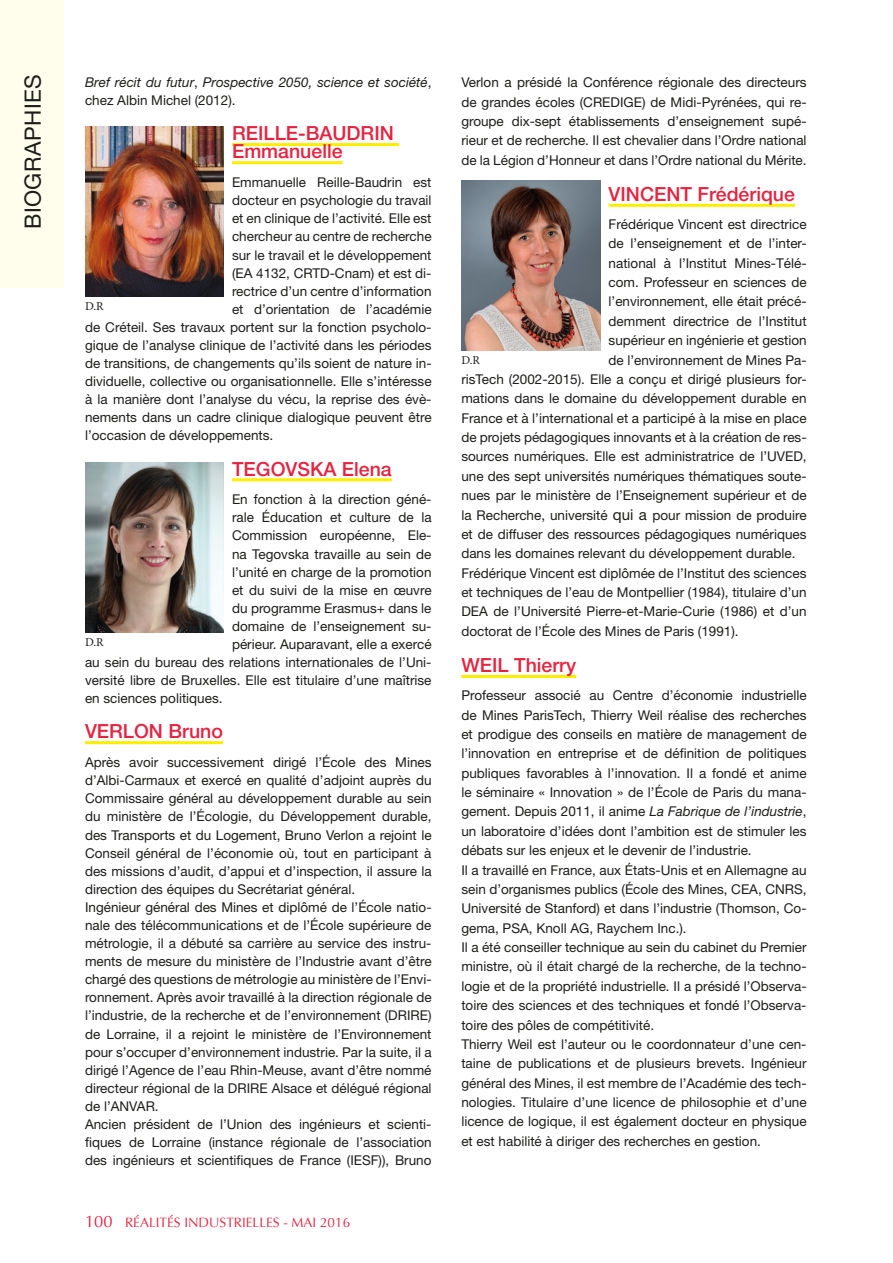
<style>
.page{position:relative;width:893px;height:1263px;background:#fff}
.page>*{position:absolute;margin:0;border:0;box-sizing:border-box;transform-origin:0 0}
.t1{font:22.5px "Helvetica Neue";letter-spacing:.02em;color:#1d1d1b}
.t2{font:500 19.5px/18.1px "Helvetica Neue";color:#e6233f}
.t3{font:13.5px/19.4px "Helvetica Neue";color:#1d1d1b}
.t4{font:italic 13.5px/18.1px "Helvetica Neue";color:#1d1d1b}
.t5{font:13.5px "Optima";color:#e6233f}
.t6{font:12px "Minion Pro";color:#1d1d1b}
.s1{font-style:normal}
.s2{font-size:16.5px}
.s3{font-size:15px}
.s4{font-style:italic}
</style>
<div class="page">
<hr style="left:232px;top:143px;width:167px;height:3px;background:#ffed00">
<hr style="left:232px;top:161px;width:111px;height:3px;background:#ffed00">
<hr style="left:232px;top:478px;width:160px;height:3px;background:#ffed00">
<hr style="left:85px;top:741px;width:138px;height:3px;background:#ffed00">
<hr style="left:609px;top:204px;width:186px;height:3px;background:#ffed00">
<hr style="left:461px;top:675px;width:115px;height:3px;background:#ffed00">
<img style="left:85px;top:127px;width:139px;height:170px">
<img style="left:461px;top:181px;width:139px;height:170px">
<img style="left:85px;top:462px;width:139px;height:170px">
<div style="left:0;top:0;width:64px;height:287px;background:#fffdec"></div>
<h1 class="t1" style="left:19px;top:229px;width:156px;rotate:-90deg">BIOGRAPHIES</h1>
<p class="t4" style="left:85px;top:73px;width:348px">Bref récit du futur<span class="s1">,</span> Prospective 2050, science et société<span class="s1">, chez Albin Michel (2012).</span></p>
<h2 class="t2" style="left:232px;top:124px;width:163px">REILLE-BAUDRIN<br>Emmanuelle</h2>
<p class="t3" style="left:232px;top:172px;width:201px">Emmanuelle Reille-Baudrin est</p>
<p class="t3" style="left:232px;top:191px;width:201px">docteur en psychologie du travail</p>
<p class="t3" style="left:232px;top:209px;width:201px">et en clinique de l’activité. Elle est</p>
<p class="t3" style="left:232px;top:227px;width:201px">chercheur au centre de recherche</p>
<p class="t3" style="left:232px;top:245px;width:201px">sur le travail et le développement</p>
<p class="t3" style="left:232px;top:263px;width:201px">(EA 4132, CRTD-Cnam) et est di-</p>
<p class="t3" style="left:232px;top:281px;width:201px">rectrice d’un centre d’information</p>
<p class="t3" style="left:232px;top:299px;width:201px">et d’orientation de l’académie</p>
<p class="t3" style="left:85px;top:317px;width:348px">de Créteil. Ses travaux portent sur la fonction psycholo-</p>
<p class="t3" style="left:85px;top:335px;width:348px">gique de l’analyse clinique de l’activité dans les périodes</p>
<p class="t3" style="left:85px;top:353px;width:348px">de transitions, de changements qu’ils soient de nature in-</p>
<p class="t3" style="left:85px;top:371px;width:348px">dividuelle, collective ou organisationnelle. Elle s’intéresse</p>
<p class="t3" style="left:85px;top:390px;width:348px">à la manière dont l’analyse du vécu, la reprise des évè-</p>
<p class="t3" style="left:85px;top:408px;width:348px">nements dans un cadre clinique dialogique peuvent être</p>
<p class="t3" style="left:85px;top:426px;width:190px">l’occasion de développements.</p>
<h2 class="t2" style="left:232px;top:459px;width:161px">TEGOVSKA Elena</h2>
<p class="t3" style="left:232px;top:490px;width:201px">En fonction à la direction géné-</p>
<p class="t3" style="left:232px;top:508px;width:201px">rale Éducation et culture de la</p>
<p class="t3" style="left:232px;top:526px;width:201px">Commission européenne, Ele-</p>
<p class="t3" style="left:232px;top:544px;width:201px">na Tegovska travaille au sein de</p>
<p class="t3" style="left:232px;top:562px;width:201px">l’unité en charge de la promotion</p>
<p class="t3" style="left:232px;top:580px;width:201px">et du suivi de la mise en œuvre</p>
<p class="t3" style="left:232px;top:598px;width:201px">du programme Erasmus+ dans le</p>
<p class="t3" style="left:232px;top:616px;width:201px">domaine de l’enseignement su-</p>
<p class="t3" style="left:232px;top:634px;width:201px">périeur. Auparavant, elle a exercé</p>
<p class="t3" style="left:85px;top:652px;width:348px">au sein du bureau des relations internationales de l’Uni-</p>
<p class="t3" style="left:85px;top:670px;width:348px">versité libre de Bruxelles. Elle est titulaire d’une maîtrise</p>
<p class="t3" style="left:85px;top:689px;width:139px">en sciences politiques.</p>
<h2 class="t2" style="left:85px;top:722px;width:139px">VERLON Bruno</h2>
<p class="t3" style="left:85px;top:753px;width:348px;line-height:18.1px">Après avoir successivement dirigé l’École des Mines d’Albi-Carmaux et exercé en qualité d’adjoint auprès du Commissaire général au développement durable au sein du ministère de l’Écologie, du Développement durable, des Transports et du Logement, Bruno Verlon a rejoint le Conseil général de l’économie où, tout en participant à des missions d’audit, d’appui et d’inspection, il assure la direction des équipes du Secrétariat général.<br>Ingénieur général des Mines et diplômé de l’École natio&shy;nale des télécommunications et de l’École supérieure de métrologie, il a débuté sa carrière au service des instru&shy;ments de mesure du ministère de l’Industrie avant d’être chargé des questions de métrologie au ministère de l’Envi&shy;ronnement. Après avoir travaillé à la direction régionale de l’industrie, de la recherche et de l’environnement (DRIRE) de Lorraine, il a rejoint le ministère de l’Environnement pour s’occuper d’environnement industrie. Par la suite, il a dirigé l’Agence de l’eau Rhin-Meuse, avant d’être nommé directeur régional de la DRIRE Alsace et délégué régional de l’ANVAR.<br>Ancien président de l’Union des ingénieurs et scienti&shy;fiques de Lorraine (instance régionale de l’association des ingénieurs et scientifiques de France (IESF)), Bruno</p>
<p class="t6" style="left:85px;top:298px;width:20px">D.R</p>
<p class="t6" style="left:85px;top:634px;width:20px">D.R</p>
<p class="t5" style="left:85px;top:1215px;width:267px"><span class="s2">100</span> RÉALITÉS INDUSTRIELLES - MAI 2016</p>
<p class="t3" style="left:461px;top:72px;width:347px;text-align:justify">Verlon a présidé la Conférence régionale des directeurs de grandes écoles (CREDIGE) de Midi-Pyrénées, qui re&shy;groupe dix-sept établissements d’enseignement supé&shy;rieur et de recherche. Il est chevalier dans l’Ordre national de la Légion d’Honneur et dans l’Ordre national du Mérite.</p>
<h2 class="t2" style="left:609px;top:185px;width:188px">VINCENT Frédérique</h2>
<p class="t3" style="left:609px;top:214px;width:199px">Frédérique Vincent est directrice</p>
<p class="t3" style="left:609px;top:234px;width:200px">de l’enseignement et de l’inter-</p>
<p class="t3" style="left:609px;top:253px;width:200px">national à l’Institut Mines-Télé-</p>
<p class="t3" style="left:609px;top:272px;width:200px">com. Professeur en sciences de</p>
<p class="t3" style="left:609px;top:292px;width:199px">l’environnement, elle était précé-</p>
<p class="t3" style="left:609px;top:311px;width:199px">demment directrice de l’Institut</p>
<p class="t3" style="left:609px;top:330px;width:199px">supérieur en ingénierie et gestion</p>
<p class="t3" style="left:609px;top:350px;width:199px">de l’environnement de Mines Pa-</p>
<p class="t3" style="left:461px;top:369px;width:347px">risTech (2002-2015). Elle a conçu et dirigé plusieurs for-</p>
<p class="t3" style="left:461px;top:389px;width:347px">mations dans le domaine du développement durable en</p>
<p class="t3" style="left:461px;top:408px;width:347px">France et à l’international et a participé à la mise en place</p>
<p class="t3" style="left:461px;top:427px;width:347px">de projets pédagogiques innovants et à la création de res-</p>
<p class="t3" style="left:461px;top:447px;width:347px">sources numériques. Elle est administratrice de l’UVED,</p>
<p class="t3" style="left:461px;top:466px;width:347px">une des sept universités numériques thématiques soute-</p>
<p class="t3" style="left:461px;top:486px;width:347px">nues par le ministère de l’Enseignement supérieur et de</p>
<p class="t3" style="left:461px;top:505px;width:347px">la Recherche, université <span class="s3">qui a</span> pour mission de produire</p>
<p class="t3" style="left:461px;top:524px;width:347px">et de diffuser des ressources pédagogiques numériques</p>
<p class="t3" style="left:461px;top:544px;width:336px">dans les domaines relevant du développement durable.</p>
<p class="t3" style="left:461px;top:563px;width:347px">Frédérique Vincent est diplômée de l’Institut des sciences</p>
<p class="t3" style="left:461px;top:582px;width:347px">et techniques de l’eau de Montpellier (1984), titulaire d’un</p>
<p class="t3" style="left:461px;top:602px;width:347px">DEA de l’Université Pierre-et-Marie-Curie (1986) et d’un</p>
<p class="t3" style="left:461px;top:621px;width:279px">doctorat de l’École des Mines de Paris (1991).</p>
<h2 class="t2" style="left:461px;top:656px;width:116px">WEIL Thierry</h2>
<p class="t3" style="left:461px;top:685px;width:347px">Professeur associé au Centre d’économie industrielle de Mines ParisTech, Thierry Weil réalise des recherches et prodigue des conseils en matière de management de l’innovation en entreprise et de définition de politiques publiques favorables à l’innovation. Il a fondé et anime le séminaire « Innovation » de l’École de Paris du mana&shy;gement. Depuis 2011, il anime <span class="s4">La Fabrique de l’industrie</span>, un laboratoire d’idées dont l’ambition est de stimuler les débats sur les enjeux et le devenir de l’industrie.<br>Il a travaillé en France, aux États-Unis et en Allemagne au sein d’organismes publics (École des Mines, CEA, CNRS, Université de Stanford) et dans l’industrie (Thomson, Co&shy;gema, PSA, Knoll AG, Raychem Inc.).<br>Il a été conseiller technique au sein du cabinet du Premier ministre, où il était chargé de la recherche, de la techno&shy;logie et de la propriété industrielle. Il a présidé l’Observa&shy;toire des sciences et des techniques et fondé l’Observa&shy;toire des pôles de compétitivité.<br>Thierry Weil est l’auteur ou le coordonnateur d’une cen&shy;taine de publications et de plusieurs brevets. Ingénieur général des Mines, il est membre de l’Académie des tech&shy;nologies. Titulaire d’une licence de philosophie et d’une licence de logique, il est également docteur en physique et est habilité à diriger des recherches en gestion.</p>
<p class="t6" style="left:461px;top:352px;width:20px">D.R</p>
</div>
